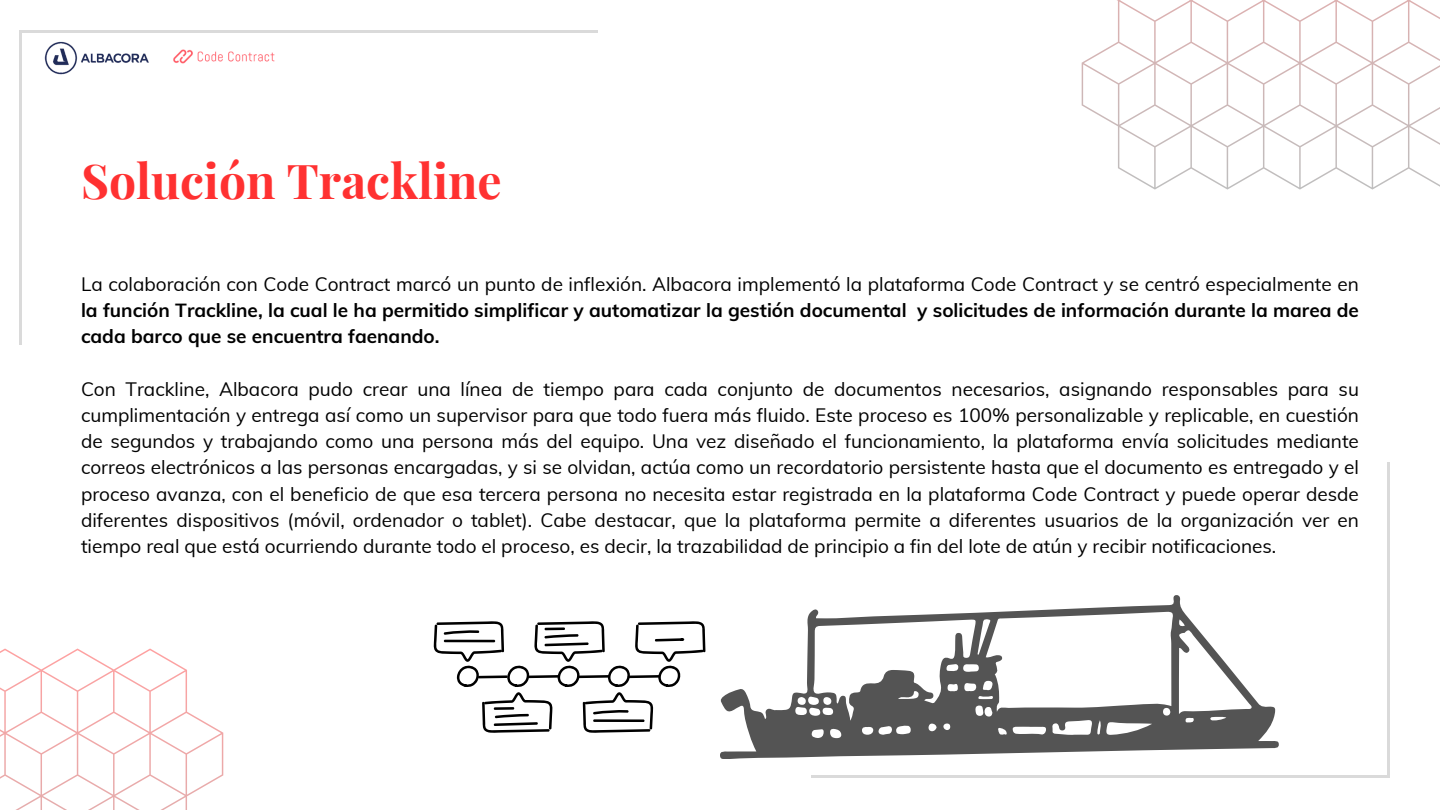
<style>
.page{position:relative;width:1440px;height:810px;background:#fff}
.page>*{position:absolute;margin:0;border:0;box-sizing:border-box;transform-origin:0 0}
.t1{font:700 48px "Playfair Display";color:#ff3131}
.t2{font:19px/26.2px "Muli";color:#000;text-align:justify}
.t3{font:700 19px/26.2px "Muli";color:#000;text-align:justify}
.s1{font-weight:400}
</style>
<div class="page">
<svg style="left:1082px;top:0;width:358px;height:190px"></svg>
<img style="left:27px;top:32px;width:140px;height:43px">
<img style="left:173px;top:49px;width:102px;height:15px">
<svg style="left:720px;top:595px;width:559px;height:164px"></svg>
<hr style="left:811px;top:775px;width:576px;height:3px;background:#737373">
<hr style="left:1387px;top:202px;width:3px;height:576px;background:#737373">
<div style="left:1360px;top:197px;width:56px;height:265px;background:#fff"></div>
<svg style="left:0;top:649px;width:223px;height:161px"></svg>
<svg style="left:434px;top:621px;width:272px;height:112px"></svg>
<hr style="left:22px;top:30px;width:576px;height:2px;background:#737373">
<hr style="left:19px;top:30px;width:3px;height:576px;background:#737373">
<div style="left:0;top:346px;width:49px;height:265px;background:#fff"></div>
<p class="t1" style="left:81px;top:147px;width:422px">Solución Trackline</p>
<p class="t3" style="left:81px;top:270px;width:1279px"><span class="s1">La colaboración con Code Contract marcó un punto de inflexión. Albacora implementó la plataforma Code Contract y se centró especialmente en </span>la función Trackline, la cual le ha permitido simplificar y automatizar la gestión documental y solicitudes de información durante la marea de cada barco que se encuentra faenando.</p>
<p class="t2" style="left:81px;top:375px;width:1279px">Con Trackline, Albacora pudo crear una línea de tiempo para cada conjunto de documentos necesarios, asignando responsables para su cumplimentación y entrega así como un supervisor para que todo fuera más fluido. Este proceso es 100% personalizable y replicable, en cuestión de segundos y trabajando como una persona más del equipo. Una vez diseñado el funcionamiento, la plataforma envía solicitudes mediante correos electrónicos a las personas encargadas, y si se olvidan, actúa como un recordatorio persistente hasta que el documento es entregado y el proceso avanza, con el beneficio de que esa tercera persona no necesita estar registrada en la plataforma Code Contract y puede operar desde diferentes dispositivos (móvil, ordenador o tablet). Cabe destacar, que la plataforma permite a diferentes usuarios de la organización ver en tiempo real que está ocurriendo durante todo el proceso, es decir, la trazabilidad de principio a fin del lote de atún y recibir notificaciones.</p>
</div>
